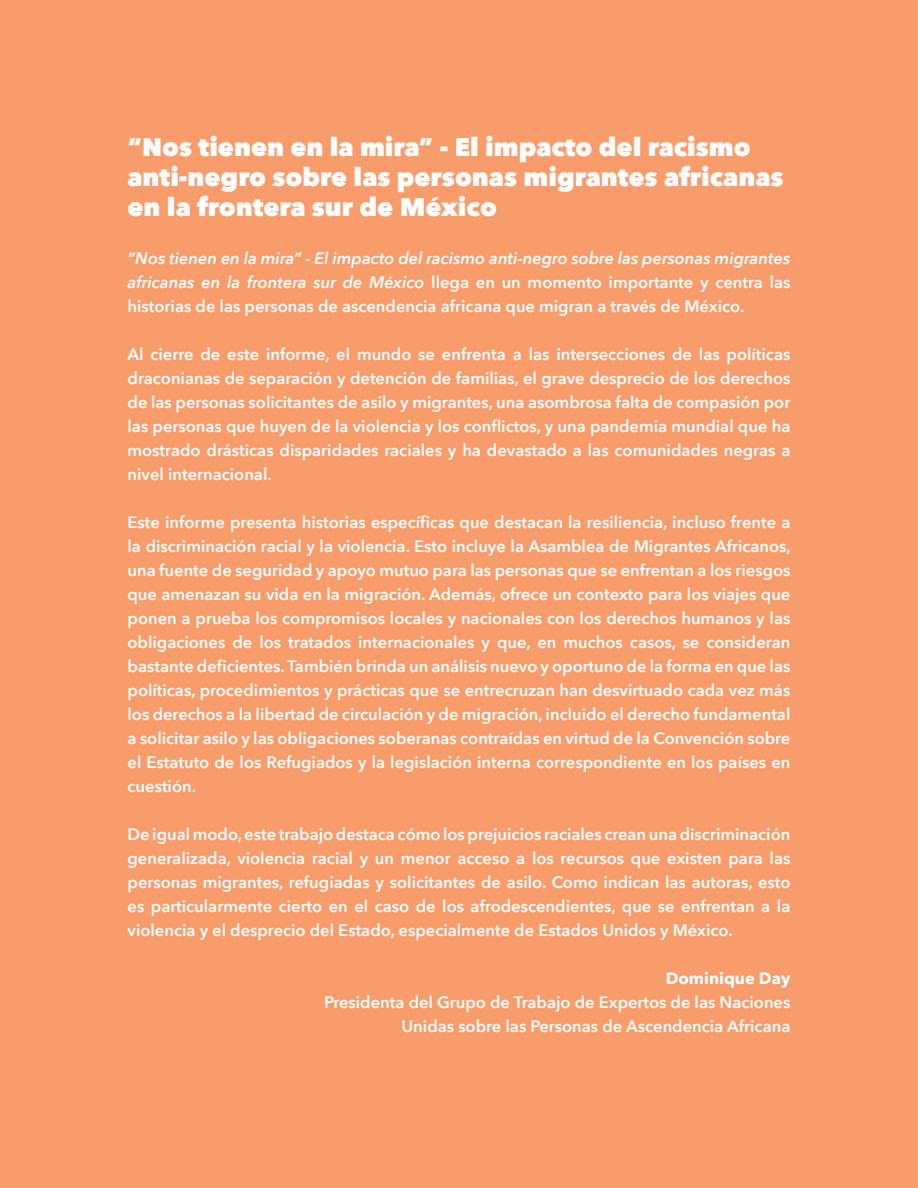
<style>
.page{position:relative;width:918px;height:1188px;background:#f89c6c}
.page>*{position:absolute;margin:0;border:0;box-sizing:border-box;transform-origin:0 0}
.t1{font:800 25.5px/30px "Avenir Next";color:#fff}
.t2{font:600 16.5px/24px "Avenir Next";color:#fff;text-align:justify}
.t3{font:italic 600 16.5px/24px "Avenir Next";color:#fff;text-align:justify}
.t4{font:700 16.5px "Avenir Next";color:#fff}
.s1{font-style:normal}
</style>
<div class="page">
<h1 class="t1" style="left:128px;top:131px;width:657px">“Nos tienen en la mira” - El impacto del racismo anti-negro sobre las personas migrantes africanas en la frontera sur de México</h1>
<p class="t3" style="left:128px;top:245px;width:664px">“Nos tienen en la mira” - El impacto del racismo anti-negro sobre las personas migrantes africanas en la frontera sur de México <span class="s1">llega en un momento importante y centra las historias de las personas de ascendencia africana que migran a través de México.</span></p>
<p class="t2" style="left:128px;top:341px;width:664px">Al cierre de este informe, el mundo se enfrenta a las intersecciones de las políticas draconianas de separación y detención de familias, el grave desprecio de los derechos de las personas solicitantes de asilo y migrantes, una asombrosa falta de compasión por las personas que huyen de la violencia y los conflictos, y una pandemia mundial que ha mostrado drásticas disparidades raciales y ha devastado a las comunidades negras a nivel internacional.</p>
<p class="t2" style="left:128px;top:509px;width:665px">Este informe presenta historias específicas que destacan la resiliencia, incluso frente a la discriminación racial y la violencia. Esto incluye la Asamblea de Migrantes Africanos, una fuente de seguridad y apoyo mutuo para las personas que se enfrentan a los riesgos que amenazan su vida en la migración. Además, ofrece un contexto para los viajes que ponen a prueba los compromisos locales y nacionales con los derechos humanos y las obligaciones de los tratados internacionales y que, en muchos casos, se consideran bastante deficientes. También brinda un análisis nuevo y oportuno de la forma en que las políticas, procedimientos y prácticas que se entrecruzan han desvirtuado cada vez más los derechos a la libertad de circulación y de migración, incluido el derecho fundamental a solicitar asilo y las obligaciones soberanas contraídas en virtud de la Convención sobre el Estatuto de los Refugiados y la legislación interna correspondiente en los países en cuestión.</p>
<p class="t2" style="left:128px;top:822px;width:664px">De igual modo, este trabajo destaca cómo los prejuicios raciales crean una discriminación generalizada, violencia racial y un menor acceso a los recursos que existen para las personas migrantes, refugiadas y solicitantes de asilo. Como indican las autoras, esto es particularmente cierto en el caso de los afrodescendientes, que se enfrentan a la violencia y el desprecio del Estado, especialmente de Estados Unidos y México.</p>
<p class="t4" style="left:666px;top:964px;width:126px">Dominique Day</p>
<p class="t2" style="left:324px;top:990px;width:468px;text-align:right">Presidenta del Grupo de Trabajo de Expertos de las Naciones<br>Unidas sobre las Personas de Ascendencia Africana</p>
</div>
